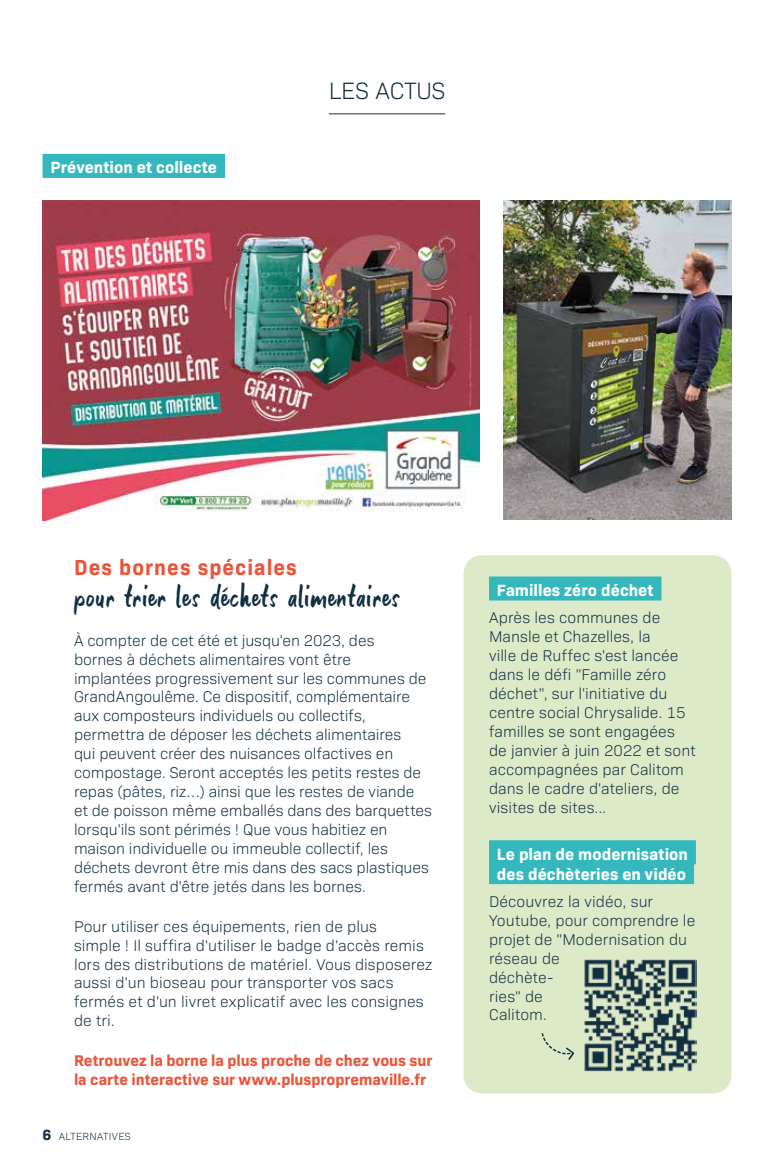
<style>
.page{position:relative;width:774px;height:1170px;background:#fff}
.page>*{position:absolute;margin:0;border:0;box-sizing:border-box;transform-origin:0 0}
.t1{font:31.5px "Gultan Bonte";letter-spacing:.05em;color:#112f41;scale:.95 1}
.t2{font:300 24px "Bio Sans";color:#112f41}
.t3{font:700 22.05px "Bio Sans";letter-spacing:.05em;color:#ea563c;scale:.95 1}
.t4{font:700 16.5px/19.8px "Bio Sans";letter-spacing:.005em;color:#fff}
.t5{font:300 15.75px/18.9px "Bio Sans";color:#112f41}
.t6{font:700 15.75px/18.9px "Bio Sans";letter-spacing:-.005em;color:#ea563c}
.t7{font:300 10.5px "Bio Sans";letter-spacing:.035em;color:#112f41}
.s1{font-weight:700;font-size:15px}
</style>
<div class="page">
<div style="left:463px;top:555px;width:268px;height:538px;background:#ddeac8;border-radius:18px"></div>
<div style="left:489px;top:576px;width:172px;height:24px;background:#35b8bd"></div>
<div style="left:489px;top:840px;width:207px;height:24px;background:#35b8bd"></div>
<div style="left:489px;top:860px;width:205px;height:24px;background:#35b8bd"></div>
<hr style="left:329px;top:113px;width:116px;height:1px;background:#112f41">
<div style="left:43px;top:154px;width:182px;height:24px;background:#35b8bd"></div>
<img style="left:584px;top:959px;width:112px;height:113px">
<svg style="left:541px;top:1033px;width:33px;height:26px"></svg>
<img style="left:43px;top:200px;width:436px;height:320px">
<img style="left:503px;top:200px;width:228px;height:319px">
<p class="t4" style="left:50px;top:156px;width:168px">Prévention et collecte</p>
<h2 class="t2" style="left:329px;top:73px;width:118px">LES ACTUS</h2>
<h3 class="t3" style="left:74px;top:551px;width:236px">Des bornes spéciales</h3>
<h1 class="t1" style="left:74px;top:578px;width:345px">pour trier les déchets alimentaires</h1>
<p class="t5" style="left:74px;top:629px;width:359px">À compter de cet été et jusqu'en 2023, des<br>bornes à déchets alimentaires vont être implantées progressivement sur les communes de GrandAngoulême. Ce dispositif, complémentaire aux composteurs individuels ou collectifs, permettra de déposer les déchets alimentaires<br>qui peuvent créer des nuisances olfactives en compostage. Seront acceptés les petits restes de repas (pâtes, riz…) ainsi que les restes de viande et de poisson même emballés dans des barquettes lorsqu’ils sont périmés ! Que vous habitiez en maison individuelle ou immeuble collectif, les déchets devront être mis dans des sacs plastiques fermés avant d'être jetés dans les bornes.</p>
<p class="t5" style="left:74px;top:915px;width:360px">Pour utiliser ces équipements, rien de plus<br>simple ! Il suffira d'utiliser le badge d'accès remis lors des distributions de matériel. Vous disposerez aussi d'un bioseau pour transporter vos sacs fermés et d'un livret explicatif avec les consignes de tri.</p>
<p class="t6" style="left:74px;top:1050px;width:360px">Retrouvez la borne la plus proche de chez vous sur la carte interactive sur www.pluspropremaville.fr</p>
<p class="t7" style="left:43px;top:1128px;width:90px"><span class="s1">6</span> ALTERNATIVES</p>
<p class="t4" style="left:497px;top:579px;width:158px">Familles zéro déchet</p>
<p class="t5" style="left:489px;top:607px;width:208px">Après les communes de<br>Mansle et Chazelles, la<br>ville de Ruffec s'est lancée dans le défi "Famille zéro déchet", sur l'initiative du centre social Chrysalide. 15 familles se sont engagées de janvier à juin 2022 et sont accompagnées par Calitom dans le cadre d'ateliers, de visites de sites...</p>
<p class="t4" style="left:497px;top:842px;width:193px">Le plan de modernisation des déchèteries en vidéo</p>
<p class="t5" style="left:489px;top:890px;width:208px">Découvrez la vidéo, sur<br>Youtube, pour comprendre le projet de "Modernisation du réseau de<br>déchète-<br>ries" de<br>Calitom.</p>
</div>
